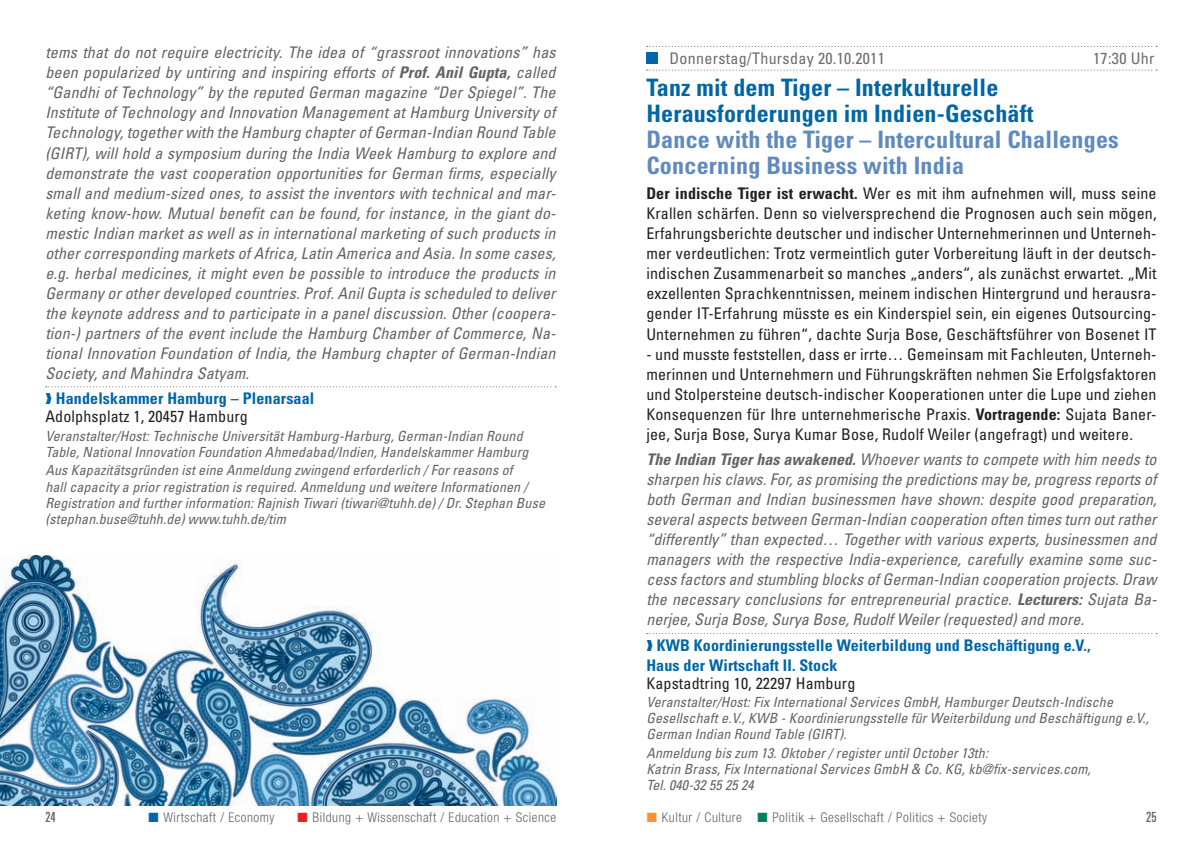
<style>
.page{position:relative;width:1202px;height:851px;background:#fff}
.page>*{position:absolute;margin:0;border:0;box-sizing:border-box;transform-origin:0 0}
.t1{font:700 condensed 24px/26px "Univers";letter-spacing:.01em;color:#5f8abd}
.t2{font:700 condensed 24px/26px "Univers";letter-spacing:.01em;color:#0166a5}
.t3{font:italic condensed 16px/20px "Univers";letter-spacing:.005em;color:#636366;text-align:justify}
.t4{font:condensed 16px/20px "Univers";letter-spacing:.01em;color:#231f20;text-align:justify}
.t5{font:700 condensed 16px/18px "Univers";letter-spacing:.01em;color:#0166a5}
.t6{font:condensed 16px "Univers LT";letter-spacing:.02em;color:#6c6d70}
.t7{font:italic condensed 14px/16px "Univers";letter-spacing:.01em;color:#636366}
.t8{font:ultra-condensed 14px "Univers LT";color:#636366}
.t9{font:300 condensed 13.4px "Helvetica Neue";letter-spacing:.04em;color:#636366}
.s1{font-weight:700}
.s2{font-weight:400;color:#231f20}
.s3{color:#0166a5}
.s4{color:#ee1d23}
.s5{color:#f79332}
.s6{color:#00805f}
</style>
<div class="page">
<svg style="left:46px;top:386px;width:510px;height:1px"></svg>
<svg style="left:647px;top:46px;width:510px;height:1px"></svg>
<svg style="left:647px;top:70px;width:510px;height:1px"></svg>
<svg style="left:647px;top:633px;width:510px;height:1px"></svg>
<div style="left:646px;top:53px;width:11px;height:11px;background:#0166a5"></div>
<img style="left:0;top:556px;width:557px;height:249px">
<p class="t3" style="left:45px;top:42px;width:512px">tems that do not require electricity. The idea of “grassroot innovations” has been popularized by untiring and inspiring efforts of <span class="s1">Prof. Anil Gupta,</span> called “Gandhi of Technology” by the reputed German magazine “Der Spiegel”. The Institute of Technology and Innovation Management at Hamburg University of Technology, together with the Hamburg chapter of German-Indian Round Table (GIRT), will hold a symposium during the India Week Hamburg to explore and demonstrate the vast cooperation opportunities for German firms, especially small and medium-sized ones, to assist the inventors with technical and mar&shy;keting know-how. Mutual benefit can be found, for instance, in the giant do&shy;mestic Indian market as well as in international marketing of such products in other corresponding markets of Africa, Latin America and Asia. In some cases, e.g. herbal medicines, it might even be possible to introduce the products in Germany or other developed countries. Prof. Anil Gupta is scheduled to deliver the keynote address and to participate in a panel discussion. Other (coopera&shy;tion-) partners of the event include the Hamburg Chamber of Commerce, Na&shy;tional Innovation Foundation of India, the Hamburg chapter of German-Indian Society, and Mahindra Satyam.</p>
<p class="t5" style="left:45px;top:389px;width:271px">❱ Handelskammer Hamburg – Plenarsaal<br><span class="s2">Adolphsplatz 1, 20457 Hamburg</span></p>
<p class="t7" style="left:45px;top:427px;width:485px">Veranstalter/Host: Technische Universität Hamburg-Harburg, German-Indian Round<br>Table, National Innovation Foundation Ahmedabad/Indien, Handelskammer Hamburg</p>
<p class="t7" style="left:45px;top:462px;width:501px">Aus Kapazitätsgründen ist eine Anmeldung zwingend erforderlich / For reasons of<br>hall capacity a prior registration is required. Anmeldung und weitere Informationen / Registration and further information: Rajnish Tiwari (tiwari@tuhh.de) / Dr. Stephan Buse (stephan.buse@tuhh.de) www.tuhh.de/tim</p>
<p class="t6" style="left:669px;top:48px;width:217px">Donnerstag/Thursday 20.10.2011</p>
<p class="t6" style="left:1093px;top:48px;width:63px">17:30 Uhr</p>
<h1 class="t2" style="left:646px;top:74px;width:389px">Tanz mit dem Tiger – Interkulturelle<br>Herausforderungen im Indien-Geschäft</h1>
<h1 class="t1" style="left:646px;top:126px;width:474px">Dance with the Tiger – Intercultural Challenges<br>Concerning Business with India</h1>
<p class="t4" style="left:646px;top:183px;width:512px"><span class="s1">Der indische Tiger ist erwacht.</span> Wer es mit ihm aufnehmen will, muss seine Krallen schärfen. Denn so vielversprechend die Prognosen auch sein mögen, Erfahrungsberichte deutscher und indischer Unternehmerinnen und Unterneh&shy;mer verdeutlichen: Trotz vermeintlich guter Vorbereitung läuft in der deutsch&shy;indischen Zusammenarbeit so manches „anders“, als zunächst erwartet. „Mit exzellenten Sprachkenntnissen, meinem indischen Hintergrund und herausra&shy;gender IT-Erfahrung müsste es ein Kinderspiel sein, ein eigenes Outsourcing-Unternehmen zu führen“, dachte Surja Bose, Geschäftsführer von Bosenet IT</p>
<p class="t4" style="left:646px;top:343px;width:512px">- und musste feststellen, dass er irrte… Gemeinsam mit Fachleuten, Unterneh&shy;merinnen und Unternehmern und Führungskräften nehmen Sie Erfolgsfaktoren und Stolpersteine deutsch-indischer Kooperationen unter die Lupe und ziehen Konsequenzen für Ihre unternehmerische Praxis. <span class="s1">Vortragende:</span> Sujata Baner&shy;jee, Surja Bose, Surya Kumar Bose, Rudolf Weiler (angefragt) und weitere.</p>
<p class="t3" style="left:646px;top:449px;width:512px"><span class="s1">The Indian Tiger has awakened.</span> Whoever wants to compete with him needs to sharpen his claws. For, as promising the predictions may be, progress reports of both German and Indian businessmen have shown: despite good preparation, several aspects between German-Indian cooperation often times turn out rather “differently” than expected… Together with various experts, businessmen and managers with the respective India-experience, carefully examine some suc&shy;cess factors and stumbling blocks of German-Indian cooperation projects. Draw the necessary conclusions for entrepreneurial practice. <span class="s1">Lecturers:</span> Sujata Ba&shy;nerjee, Surja Bose, Surya Bose, Rudolf Weiler (requested) and more.</p>
<p class="t5" style="left:646px;top:635px;width:446px;line-height:20px">❱ KWB Koordinierungsstelle Weiterbildung und Beschäftigung e.V.,<br>Haus der Wirtschaft II. Stock</p>
<p class="t4" style="left:646px;top:672px;width:211px">Kapstadtring 10, 22297 Hamburg</p>
<p class="t7" style="left:646px;top:694px;width:504px">Veranstalter/Host: Fix International Services GmbH, Hamburger Deutsch-Indische<br>Gesellschaft e.V., KWB - Koordinierungsstelle für Weiterbildung und Beschäftigung e.V.,<br>German Indian Round Table (GIRT).</p>
<p class="t7" style="left:646px;top:744px;width:446px">Anmeldung bis zum 13. Oktober / register until October 13th:<br>Katrin Brass, Fix International Services GmbH &amp; Co. KG, kb@fix-services.com,<br>Tel. 040-32 55 25 24</p>
<p class="t8" style="left:45px;top:809px;width:12px">24</p>
<p class="t9" style="left:148px;top:809px;width:128px"><span class="s3">■</span> Wirtschaft / Economy</p>
<p class="t9" style="left:298px;top:809px;width:260px"><span class="s4">■</span> Bildung + Wissenschaft / Education + Science</p>
<p class="t9" style="left:647px;top:809px;width:342px"><span class="s5">■</span> Kultur / Culture <span class="s6">■</span> Politik + Gesellschaft / Politics + Society</p>
<p class="t8" style="left:1146px;top:809px;width:12px">25</p>
</div>
